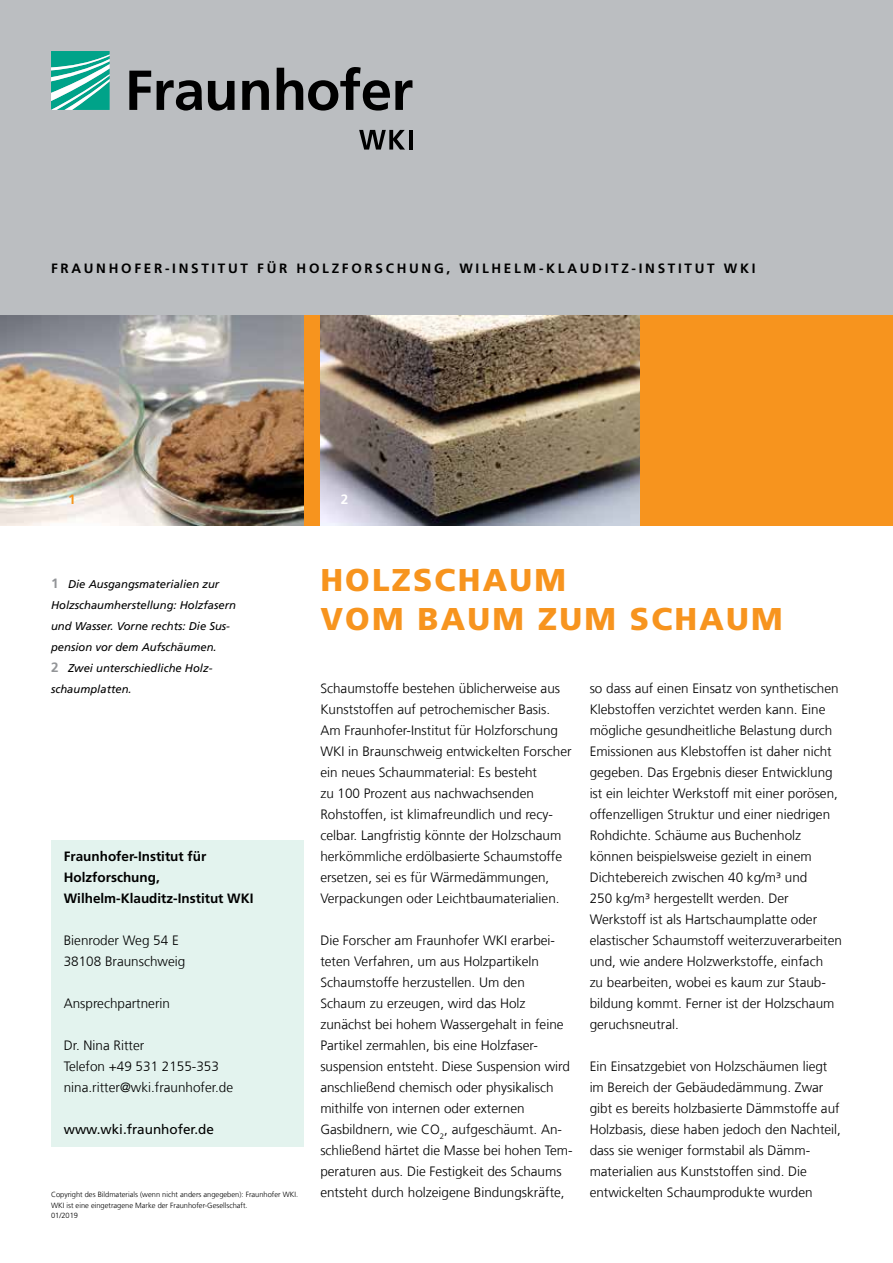
<style>
.page{position:relative;width:893px;height:1263px;background:#fff}
.page>*{position:absolute;margin:0;border:0;box-sizing:border-box;transform-origin:0 0}
.t1{font:900 31.5px/39px "Frutiger LT Com";letter-spacing:.07em;color:#f7941e}
.t2{font:300 13.5px/21px "Frutiger LT Com";color:#000}
.t3{font:700 13.5px/21px "Frutiger LT Com";color:#000}
.t4{font:700 13.5px "Frutiger LT Com";letter-spacing:.2em;color:#000}
.t5{font:13.5px "Frutiger LT Com";color:#000}
.t6{font:700 13.5px "Frutiger LT Com";color:#f7941e}
.t7{font:700 13.5px "Frutiger LT Com";color:#fff}
.t8{font:italic 11.25px/21px "Frutiger LT Com";color:#000}
.t9{font:300 7.5px/10.5px "Frutiger LT Com";color:#000}
.s1{font-weight:700;font-style:normal;font-size:13.5px;color:#939598}
</style>
<div class="page">
<div style="left:0;top:315px;width:893px;height:210px;background:#f7941e"></div>
<div style="left:51px;top:840px;width:252px;height:307px;background:#e3f3ee"></div>
<img style="left:320px;top:315px;width:320px;height:210px">
<img style="left:0;top:315px;width:303px;height:210px">
<div style="left:0;top:0;width:893px;height:315px;background:#bbbec1"></div>
<svg style="left:51px;top:51px;width:59px;height:59px;background:#4bbcaa"></svg>
<svg style="left:129px;top:67px;width:283px;height:44px"></svg>
<svg style="left:359px;top:130px;width:46px;height:20px"></svg>
<hr style="left:409px;top:130px;width:3px;height:20px;background:#000">
<p class="t4" style="left:51px;top:260px;width:706px">Fraunhof er-Insti tut f ür H olzf orschung, Wi lhelm-Klaudi tz-Insti tut WKI</p>
<p class="t6" style="left:68px;top:491px;width:9px">1</p>
<p class="t7" style="left:341px;top:491px;width:9px">2</p>
<p class="t8" style="left:51px;top:574px;width:186px"><span class="s1">1</span> Die Ausgangsmaterialien zur<br>Holzschaumherstellung: Holzfasern und Wasser. Vorne rechts: Die Sus&shy;pension vor dem Aufschäumen.<br><span class="s1">2</span> Zwei unterschiedliche Holz&shy;schaumplatten.</p>
<h1 class="t1" style="left:320px;top:561px;width:464px">HOLZSCHAUM<br>VOM BAUM ZUM SCHAUM</h1>
<p class="t2" style="left:590px;top:678px;width:254px">so dass auf einen Einsatz von synthetischen Klebstoffen verzichtet werden kann. Eine mögliche gesundheitliche Belastung durch Emissionen aus Klebstoffen ist daher nicht gegeben. Das Ergebnis dieser Entwicklung ist ein leichter Werkstoff mit einer porösen, offenzelligen Struktur und einer niedrigen Rohdichte. Schäume aus Buchenholz können beispielsweise gezielt in einem Dichtebereich zwischen 40 kg/m³ und<br>250 kg/m³ hergestellt werden. Der Werkstoff ist als Hartschaumplatte oder elastischer Schaumstoff weiterzuverarbeiten und, wie andere Holzwerkstoffe, einfach<br>zu bearbeiten, wobei es kaum zur Staub&shy;bildung kommt. Ferner ist der Holzschaum geruchsneutral.</p>
<p class="t2" style="left:590px;top:1056px;width:253px">Ein Einsatzgebiet von Holzschäumen liegt im Bereich der Gebäudedämmung. Zwar gibt es bereits holzbasierte Dämmstoffe auf Holzbasis, diese haben jedoch den Nachteil, dass sie weniger formstabil als Dämm&shy;materialien aus Kunststoffen sind. Die entwickelten Schaumprodukte wurden</p>
<p class="t2" style="left:320px;top:678px;width:253px">Schaumstoffe bestehen üblicherweise aus Kunststoffen auf petrochemischer Basis.<br>Am Fraunhofer-Institut für Holzforschung WKI in Braunschweig entwickelten Forscher ein neues Schaummaterial: Es besteht<br>zu 100 Prozent aus nachwachsenden Rohstoffen, ist klimafreundlich und recy&shy;celbar. Langfristig könnte der Holzschaum herkömmliche erdölbasierte Schaumstoffe ersetzen, sei es für Wärmedämmungen, Verpackungen oder Leichtbaumaterialien.</p>
<p class="t2" style="left:320px;top:930px;width:254px">Die Forscher am Fraunhofer WKI erarbei&shy;teten Verfahren, um aus Holzpartikeln Schaumstoffe herzustellen. Um den Schaum zu erzeugen, wird das Holz zunächst bei hohem Wassergehalt in feine Partikel zermahlen, bis eine Holzfaser&shy;suspension entsteht. Diese Suspension wird anschließend chemisch oder physikalisch mithilfe von internen oder externen Gasbildnern, wie CO<sub>2</sub>, aufgeschäumt. An&shy;schließend härtet die Masse bei hohen Tem&shy;peraturen aus. Die Festigkeit des Schaums entsteht durch holzeigene Bindungskräfte,</p>
<p class="t3" style="left:64px;top:846px;width:191px">Fraunhofer-Institut für<br>Holzforschung,<br>Wilhelm-Klauditz-Institut WKI</p>
<p class="t2" style="left:64px;top:930px;width:123px">Bienroder Weg 54 E<br>38108 Braunschweig</p>
<p class="t2" style="left:64px;top:993px;width:108px">Ansprechpartnerin</p>
<p class="t2" style="left:64px;top:1035px;width:171px">Dr. Nina Ritter<br>Telefon +49 531 2155-353 nina.ritter@wki.fraunhofer.de</p>
<p class="t5" style="left:64px;top:1121px;width:152px">www.wki.fraunhofer.de</p>
<p class="t9" style="left:51px;top:1189px;width:249px">Copyright des Bildmaterials (wenn nicht anders angegeben): Fraunhofer WKI.<br>WKI ist eine eingetragene Marke der Fraunhofer-Gesellschaft.<br>01/2019</p>
</div>
